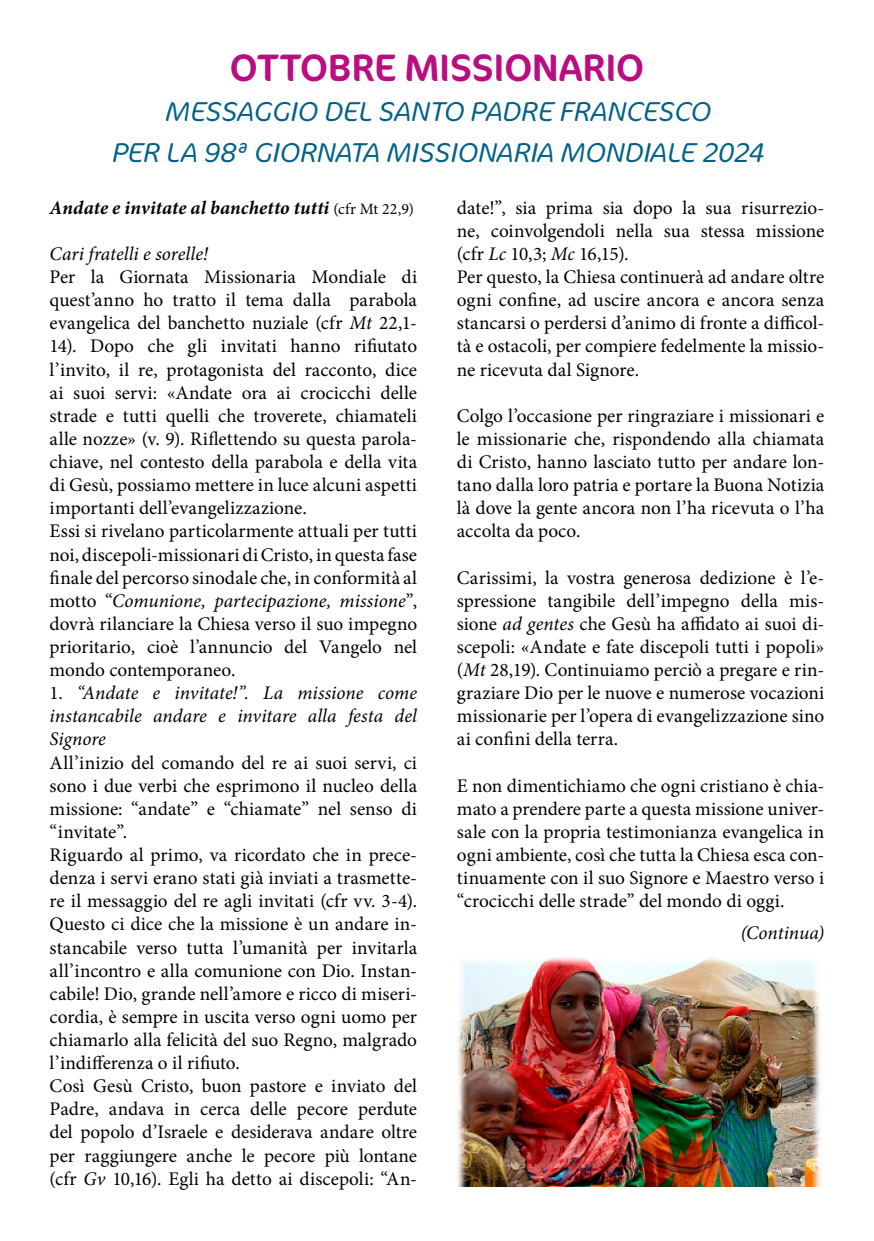
<style>
.page{position:relative;width:874px;height:1241px;background:#fff}
.page>*{position:absolute;margin:0;border:0;box-sizing:border-box;transform-origin:0 0}
.t1{font:38.5px "Cocon Pro";color:#b90d80}
.t2{font:italic 300 28px/40.2px "Cocon Pro";letter-spacing:-.005em;color:#006185;text-align:center}
.t3{font:19.25px/23.1px "Minion Pro";color:#000}
.t4{font:italic 19.25px/23.1px "Minion Pro";color:#000;text-align:justify}
.t5{font:italic 700 19.25px "Minion Pro";letter-spacing:.005em;color:#000}
.s1{font-weight:400;font-style:normal;font-size:15.75px}
.s2{font-style:italic}
.s3{font-style:normal}
</style>
<div class="page">
<img style="left:457px;top:957px;width:364px;height:229px">
<h1 class="t1" style="left:230px;top:42px;width:415px">OTTOBRE MISSIONARIO</h1>
<h2 class="t2" style="left:111px;top:91px;width:653px">MESSAGGIO DEL SANTO PADRE FRANCESCO<br>PER LA 98ª GIORNATA MISSIONARIA MONDIALE 2024</h2>
<p class="t5" style="left:50px;top:194px;width:365px">Andate e invitate al banchetto tutti <span class="s1">(cfr Mt 22,9)</span></p>
<p class="t4" style="left:50px;top:242px;width:160px">Cari fratelli e sorelle!</p>
<p class="t3" style="left:50px;top:265px;width:369px">Per la Giornata Missionaria Mondiale di quest’anno ho tratto il tema dalla parabola evangelica del banchetto nuziale (cfr <span class="s2">Mt</span> 22,1- 14). Dopo che gli invitati hanno rifiutato l’invito, il re, protagonista del racconto, dice ai suoi servi: «Andate ora ai crocicchi delle strade e tutti quelli che troverete, chiamateli alle nozze» (v. 9). Riflettendo su questa parola&shy;chiave, nel contesto della parabola e della vita di Gesù, possiamo mettere in luce alcuni aspetti importanti dell’evangelizzazione.<br>Essi si rivelano particolarmente attuali per tutti noi, discepoli-missionari di Cristo, in questa fase finale del percorso sinodale che, in conformità al motto “<span class="s2">Comunione, partecipazione, missione</span>”, dovrà rilanciare la Chiesa verso il suo impegno prioritario, cioè l’annuncio del Vangelo nel mondo contemporaneo.</p>
<p class="t4" style="left:50px;top:681px;width:369px"><span class="s3">1.</span> “Andate e invitate!”. La missione come instancabile andare e invitare alla festa del Signore</p>
<p class="t3" style="left:50px;top:750px;width:369px">All’inizio del comando del re ai suoi servi, ci sono i due verbi che esprimono il nucleo della missione: “andate” e “chiamate” nel senso di “invitate”.<br>Riguardo al primo, va ricordato che in prece&shy;denza i servi erano stati già inviati a trasmette&shy;re il messaggio del re agli invitati (cfr vv. 3-4).<br>Questo ci dice che la missione è un andare in&shy;stancabile verso tutta l’umanità per invitarla all’incontro e alla comunione con Dio. Instan&shy;cabile! Dio, grande nell’amore e ricco di miseri&shy;cordia, è sempre in uscita verso ogni uomo per chiamarlo alla felicità del suo Regno, malgrado l’indifferenza o il rifiuto.<br>Così Gesù Cristo, buon pastore e inviato del Padre, andava in cerca delle pecore perdute del popolo d’Israele e desiderava andare oltre per raggiungere anche le pecore più lontane (cfr <span class="s2">Gv</span> 10,16). Egli ha detto ai discepoli: “An-</p>
<p class="t3" style="left:456px;top:196px;width:369px">date!”, sia prima sia dopo la sua risurrezio&shy;ne, coinvolgendoli nella sua stessa missione (cfr <span class="s2">Lc</span> 10,3; <span class="s2">Mc</span> 16,15).<br>Per questo, la Chiesa continuerà ad andare oltre ogni confine, ad uscire ancora e ancora senza stancarsi o perdersi d’animo di fronte a difficol&shy;tà e ostacoli, per compiere fedelmente la missio&shy;ne ricevuta dal Signore.</p>
<p class="t3" style="left:456px;top:404px;width:369px;text-align:justify">Colgo l’occasione per ringraziare i missionari e le missionarie che, rispondendo alla chiamata di Cristo, hanno lasciato tutto per andare lon&shy;tano dalla loro patria e portare la Buona Notizia là dove la gente ancora non l’ha ricevuta o l’ha accolta da poco.</p>
<p class="t3" style="left:456px;top:566px;width:369px;text-align:justify">Carissimi, la vostra generosa dedizione è l’e&shy;spressione tangibile dell’impegno della mis&shy;sione <span class="s2">ad gentes</span> che Gesù ha affidato ai suoi di&shy;scepoli: «Andate e fate discepoli tutti i popoli» (<span class="s2">Mt</span> 28,19). Continuiamo perciò a pregare e rin&shy;graziare Dio per le nuove e numerose vocazioni missionarie per l’opera di evangelizzazione sino ai confini della terra.</p>
<p class="t3" style="left:456px;top:774px;width:369px;text-align:justify">E non dimentichiamo che ogni cristiano è chia&shy;mato a prendere parte a questa missione univer&shy;sale con la propria testimonianza evangelica in ogni ambiente, così che tutta la Chiesa esca con&shy;tinuamente con il suo Signore e Maestro verso i “crocicchi delle strade” del mondo di oggi.</p>
<p class="t4" style="left:740px;top:920px;width:85px">(Continua)</p>
</div>
